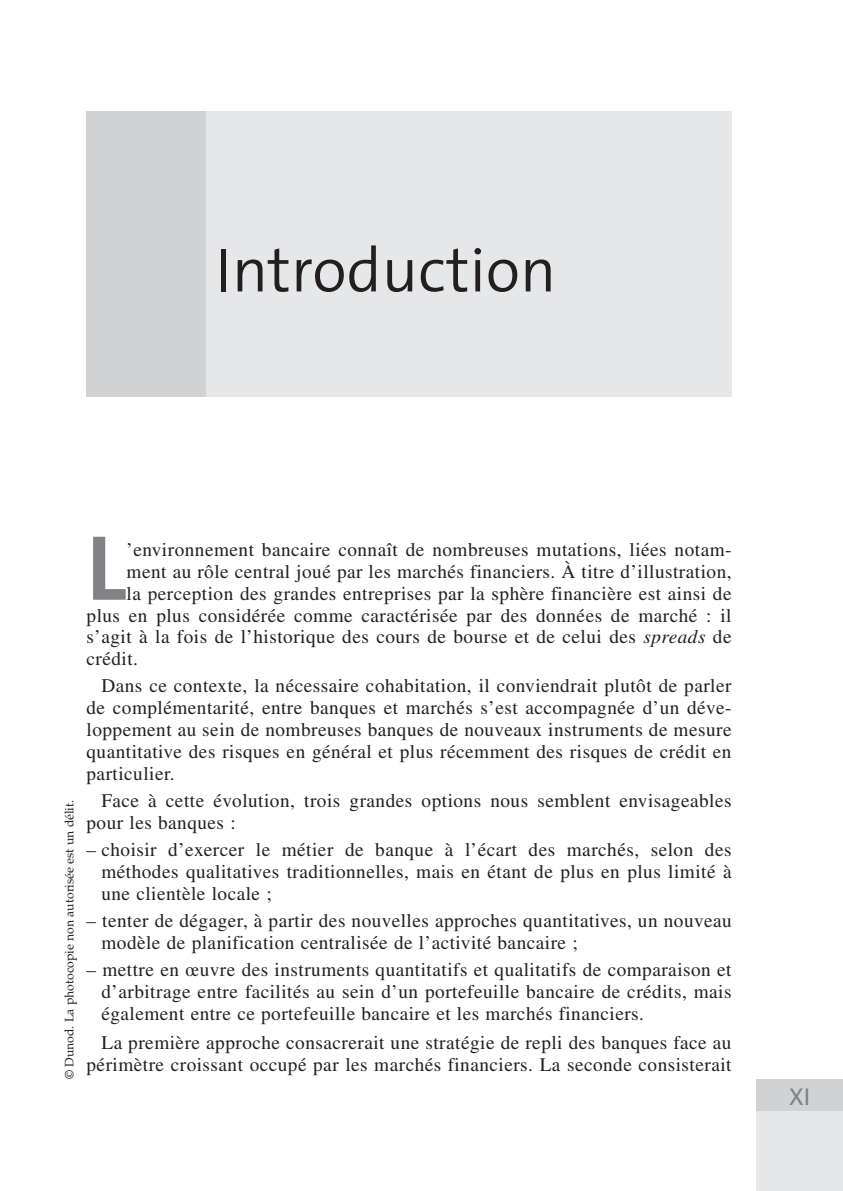
<style>
.page{position:relative;width:843px;height:1191px;background:#fff}
.page>*{position:absolute;margin:0;border:0;box-sizing:border-box;transform-origin:0 0}
.t1{font:700 93.27px "The Sans";color:#808285}
.t2{font:300 63px "The Sans";color:#231f20}
.t3{font:24.5px "The Sans";color:#808285}
.t4{font:19.25px/21.9px "Times";letter-spacing:.025em;color:#231f20;text-align:justify}
.t5{font:12.25px "Palatino";color:#231f20}
.s1{font-style:italic}
</style>
<div class="page">
<div style="left:756px;top:1079px;width:87px;height:32px;background:#d1d2d4"></div>
<div style="left:756px;top:1111px;width:87px;height:80px;background:#e6e7e9"></div>
<div style="left:206px;top:112px;width:525px;height:285px;background:#e6e7e9"></div>
<div style="left:87px;top:112px;width:119px;height:285px;background:#d1d2d4"></div>
<h2 class="t2" style="left:216px;top:245px;width:342px">Introduction</h2>
<p class="t5" style="left:65px;top:1079px;width:281px;rotate:-90deg">© Dunod. La photocopie non autorisée est un délit.</p>
<h1 class="t1" style="left:87px;top:531px;width:42px">L</h1>
<p class="t4" style="left:127px;top:540px;width:606px">’environnement bancaire connaît de nombreuses mutations, liées notam-</p>
<p class="t4" style="left:127px;top:562px;width:606px">ment au rôle central joué par les marchés financiers. À titre d’illustration,</p>
<p class="t4" style="left:127px;top:584px;width:606px">la perception des grandes entreprises par la sphère financière est ainsi de</p>
<p class="t4" style="left:87px;top:606px;width:646px">plus en plus considérée comme caractérisée par des données de marché : il</p>
<p class="t4" style="left:87px;top:628px;width:646px">s’agit à la fois de l’historique des cours de bourse et de celui des <span class="s1">spreads</span> de</p>
<p class="t4" style="left:87px;top:650px;width:53px">crédit.</p>
<p class="t4" style="left:87px;top:677px;width:646px;text-indent:15px">Dans ce contexte, la nécessaire cohabitation, il conviendrait plutôt de parler de complémentarité, entre banques et marchés s’est accompagnée d’un déve&shy;loppement au sein de nombreuses banques de nouveaux instruments de mesure quantitative des risques en général et plus récemment des risques de crédit en particulier.</p>
<p class="t4" style="left:87px;top:791px;width:646px;text-indent:15px">Face à cette évolution, trois grandes options nous semblent envisageables pour les banques :</p>
<p class="t4" style="left:101px;top:840px;width:632px;text-indent:-15px">– choisir d’exercer le métier de banque à l’écart des marchés, selon des méthodes qualitatives traditionnelles, mais en étant de plus en plus limité à une clientèle locale ;</p>
<p class="t4" style="left:101px;top:911px;width:632px;text-indent:-15px">– tenter de dégager, à partir des nouvelles approches quantitatives, un nouveau modèle de planification centralisée de l’activité bancaire ;</p>
<p class="t4" style="left:101px;top:960px;width:632px;text-indent:-15px">– mettre en œuvre des instruments quantitatifs et qualitatifs de comparaison et d’arbitrage entre facilités au sein d’un portefeuille bancaire de crédits, mais également entre ce portefeuille bancaire et les marchés financiers.</p>
<p class="t4" style="left:87px;top:1033px;width:646px;text-align:right">La première approche consacrerait une stratégie de repli des banques face au périmètre croissant occupé par les marchés financiers. La seconde consisterait</p>
<p class="t3" style="left:789px;top:1086px;width:23px">XI</p>
</div>
